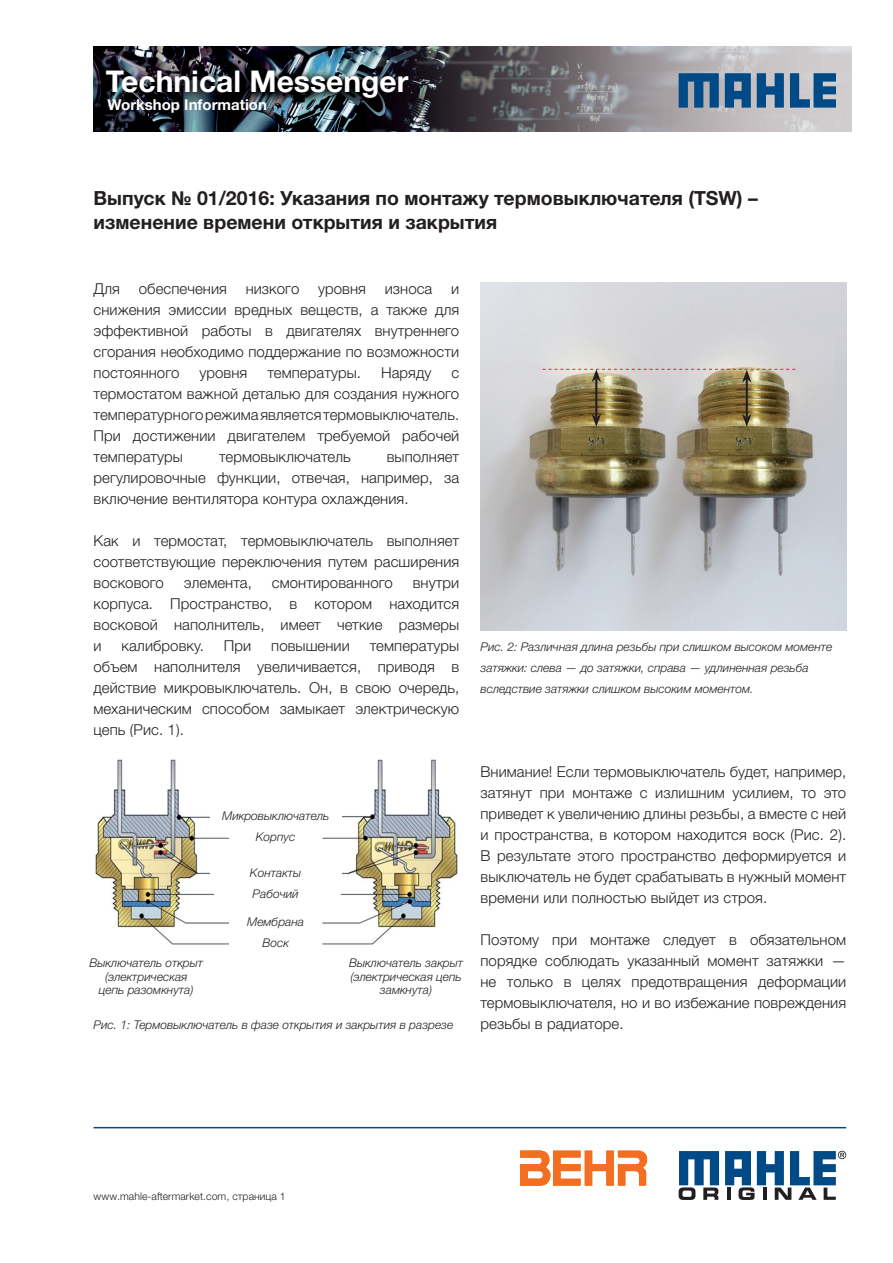
<style>
.page{position:relative;width:893px;height:1263px;background:#fff}
.page>*{position:absolute;margin:0;border:0;box-sizing:border-box;transform-origin:0 0}
.t1{font:700 30px "Helvetica Neue LTW1 G";color:#fff}
.t2{font:700 19.5px/24px "Helvetica Neue LTW1 G";color:#231f20}
.t3{font:300 15px/21px "Helvetica Neue LTW1 G";letter-spacing:.005em;color:#231f20;text-align:justify}
.t4{font:700 15px "Helvetica Neue LTW1 G";color:#fff}
.t5{font:italic 300 12px/13.5px "Helvetica Neue LTW1 G";color:#231f20;text-align:center}
.t6{font:300 10.5px "Helvetica Neue LTW1 G";letter-spacing:.005em;color:#231f20}
</style>
<div class="page">
<svg style="left:679px;top:1151px;width:40px;height:49px"></svg>
<svg style="left:725px;top:1151px;width:121px;height:49px"></svg>
<hr style="left:94px;top:1127px;width:752px;height:1px;background:#004b87">
<img style="left:95px;top:759px;width:363px;height:186px">
<img style="left:480px;top:283px;width:366px;height:347px">
<img style="left:94px;top:47px;width:757px;height:85px">
<svg style="left:679px;top:73px;width:40px;height:35px"></svg>
<svg style="left:757px;top:73px;width:27px;height:35px"></svg>
<svg style="left:790px;top:73px;width:46px;height:35px;background:#47779f"></svg>
<svg style="left:725px;top:73px;width:26px;height:35px"></svg>
<svg style="left:520px;top:1150px;width:127px;height:36px"></svg>
<div style="left:210px;top:805px;width:132px;height:20px;background:#fff"></div>
<div style="left:229px;top:826px;width:93px;height:21px;background:#fff"></div>
<div style="left:210px;top:863px;width:132px;height:20px;background:#fff"></div>
<div style="left:229px;top:912px;width:93px;height:20px;background:#fff"></div>
<div style="left:229px;top:933px;width:93px;height:20px;background:#fff"></div>
<div style="left:214px;top:880px;width:123px;height:27px;background:#fff"></div>
<hr style="left:595px;top:378px;width:2px;height:40px;background:#231f20">
<svg style="left:592px;top:414px;width:9px;height:13px"></svg>
<hr style="left:746px;top:379px;width:2px;height:39px;background:#231f20">
<svg style="left:742px;top:414px;width:9px;height:13px"></svg>
<svg style="left:543px;top:369px;width:252px;height:14px;background:#c2b7a5"></svg>
<h1 class="t1" style="left:106px;top:63px;width:304px">Technical Messenger</h1>
<p class="t4" style="left:107px;top:96px;width:161px">Workshop Information</p>
<h2 class="t2" style="left:94px;top:186px;width:666px">Выпуск № 01/2016: Указания по монтажу термовыключателя (TSW) – изменение времени открытия и закрытия</h2>
<p class="t3" style="left:94px;top:278px;width:28px">Для</p>
<p class="t3" style="left:139px;top:278px;width:90px">обеспечения</p>
<p class="t3" style="left:246px;top:278px;width:55px">низкого</p>
<p class="t3" style="left:94px;top:278px;width:367px;text-indent:225px">уровня износа и снижения эмиссии вредных веществ, а также для эффективной работы в двигателях внутреннего сгорания необходимо поддержание по возможности постоянного</p>
<p class="t3" style="left:199px;top:362px;width:49px">уровня</p>
<p class="t3" style="left:267px;top:362px;width:95px">температуры.</p>
<p class="t3" style="left:381px;top:362px;width:52px">Наряду</p>
<p class="t3" style="left:94px;top:362px;width:367px;text-indent:358px">с термостатом важной деталью для создания нужного температурного режима является термовыключатель.<br>При достижении двигателем требуемой рабочей температуры</p>
<p class="t3" style="left:94px;top:446px;width:367px;text-indent:293px">выполняет регулировочные функции, отвечая, например, за включение вентилятора контура охлаждения.</p>
<p class="t3" style="left:94px;top:530px;width:367px">Как и термостат, термовыключатель выполняет соответствующие переключения путем расширения воскового</p>
<p class="t3" style="left:219px;top:446px;width:133px">термовыключатель</p>
<p class="t3" style="left:94px;top:572px;width:367px;text-indent:319px">внутри корпуса. Пространство, в котором находится восковой наполнитель, имеет четкие размеры и</p>
<p class="t3" style="left:184px;top:572px;width:70px">элемента,</p>
<p class="t3" style="left:272px;top:572px;width:122px">смонтированного</p>
<p class="t3" style="left:122px;top:635px;width:84px">калибровку.</p>
<p class="t3" style="left:224px;top:635px;width:29px">При</p>
<p class="t3" style="left:271px;top:635px;width:80px">повышении</p>
<p class="t3" style="left:94px;top:635px;width:367px;text-indent:276px">температуры объем наполнителя увеличивается, приводя в действие микровыключатель. Он, в свою очередь, механическим способом замыкает электрическую цепь (Рис. 1).</p>
<p class="t5" style="left:222px;top:808px;width:108px">Микровыключатель</p>
<p class="t5" style="left:256px;top:830px;width:41px">Корпус</p>
<p class="t5" style="left:250px;top:866px;width:53px">Контакты</p>
<p class="t5" style="left:247px;top:911px;width:58px;line-height:21.3px">Мембрана<br>Воск</p>
<p class="t5" style="left:253px;top:887px;width:48px">Рабочий</p>
<p class="t5" style="left:89px;top:956px;width:115px">Выключатель открыт (электрическая<br>цепь разомкнута)</p>
<p class="t5" style="left:349px;top:956px;width:116px">Выключатель закрыт (электрическая цепь замкнута)</p>
<p class="t5" style="left:94px;top:1018px;width:361px">Рис. 1: Термовыключатель в фазе открытия и закрытия в разрезе</p>
<p class="t5" style="left:480px;top:636px;width:353px;line-height:21px;text-align:left">Рис. 2: Различная длина резьбы при слишком высоком моменте затяжки: слева — до затяжки, справа — удлиненная резьба вследствие затяжки слишком высоким моментом.</p>
<p class="t3" style="left:480px;top:761px;width:367px">Внимание! Если термовыключатель будет, например, затянут при монтаже с излишним усилием, то это приведет к увеличению длины резьбы, а вместе с ней и пространства, в котором находится воск (Рис. 2).<br>В результате этого пространство деформируется и выключатель не будет срабатывать в нужный момент времени или полностью выйдет из строя.</p>
<p class="t3" style="left:480px;top:929px;width:367px">Поэтому при монтаже следует в обязательном порядке соблюдать указанный момент затяжки — не только в целях предотвращения деформации термовыключателя, но и во избежание повреждения резьбы в радиаторе.</p>
<p class="t6" style="left:94px;top:1190px;width:194px">www.mahle-aftermarket.com, страница 1</p>
</div>
